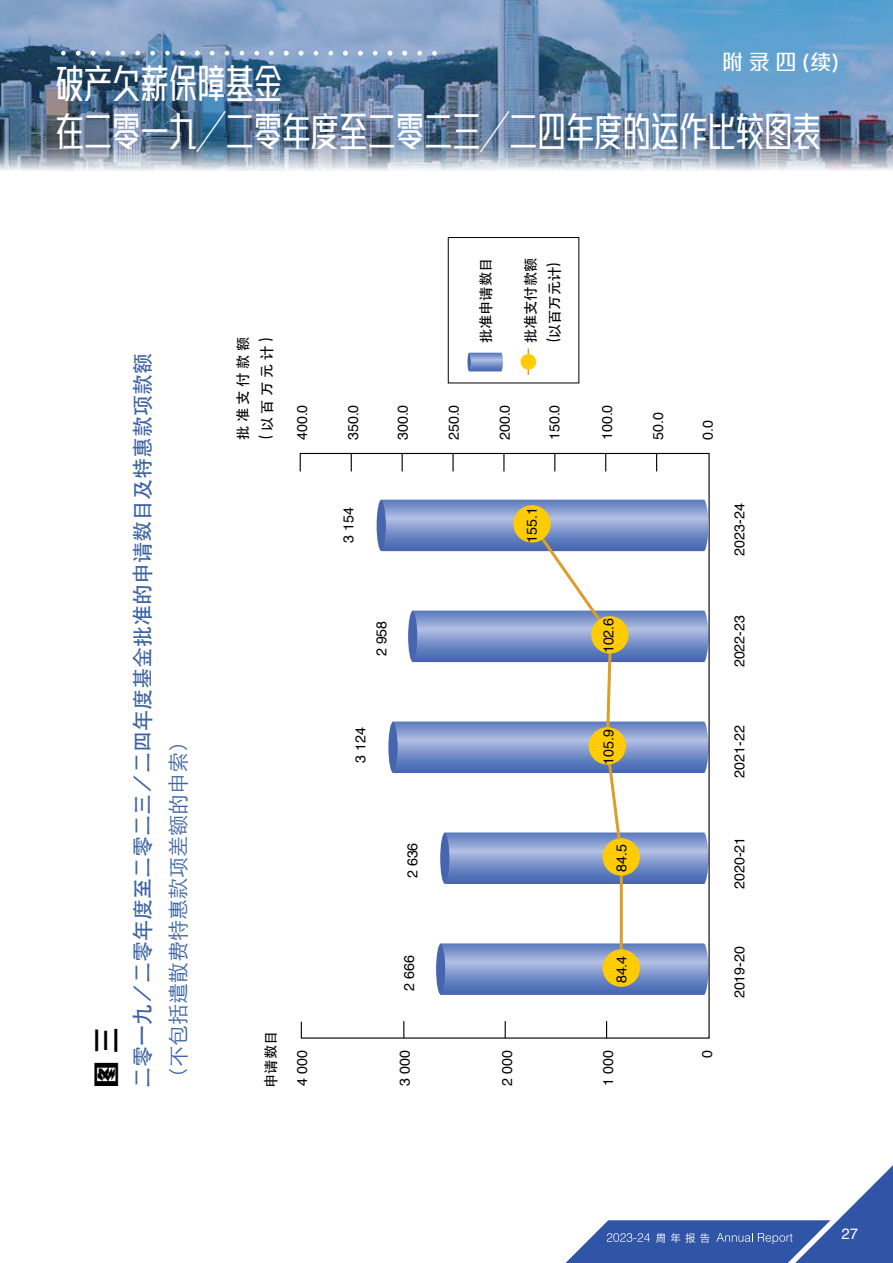
<style>
.page{position:relative;width:893px;height:1263px;background:#fff}
.page>*{position:absolute;margin:0;border:0;box-sizing:border-box;transform-origin:0 0}
.t1{font:500 40.5px "M Stiff Hei PRC";color:#fff;scale:.7 1}
.t2{font:800 27px "M Stiff Hei PRC";color:#000}
.t3{font:500 21px "ST Heiti TC";color:#3b63a2}
.t4{font:300 21px "ST Heiti TC";color:#3b63a2}
.t5{font:500 21px "M Stiff Hei PRC";color:#fff}
.t6{font:15px "Helvetica";color:#fff}
.t7{font:14.25px "Helvetica";color:#000}
.t8{font:500 14.25px "ST Heiti TC";color:#000}
.t9{font:600 10.5px "Noto Sans CJ Ktc";color:#fff}
</style>
<div class="page">
<div style="left:448px;top:237px;width:131px;height:146px;border:1px solid #000"></div>
<img style="left:0;top:0;width:893px;height:171px">
<svg style="left:61px;top:51px;width:5px;height:4px"></svg>
<svg style="left:106px;top:51px;width:4px;height:4px"></svg>
<svg style="left:150px;top:51px;width:5px;height:4px"></svg>
<svg style="left:76px;top:51px;width:5px;height:4px"></svg>
<svg style="left:120px;top:51px;width:5px;height:4px"></svg>
<svg style="left:91px;top:51px;width:4px;height:4px"></svg>
<svg style="left:135px;top:51px;width:5px;height:4px"></svg>
<svg style="left:269px;top:51px;width:5px;height:4px"></svg>
<svg style="left:314px;top:51px;width:4px;height:4px"></svg>
<svg style="left:284px;top:51px;width:4px;height:4px"></svg>
<svg style="left:328px;top:51px;width:5px;height:4px"></svg>
<svg style="left:299px;top:51px;width:4px;height:4px"></svg>
<svg style="left:373px;top:51px;width:5px;height:4px"></svg>
<svg style="left:343px;top:51px;width:5px;height:4px"></svg>
<svg style="left:358px;top:51px;width:5px;height:4px"></svg>
<svg style="left:388px;top:51px;width:4px;height:4px"></svg>
<svg style="left:417px;top:51px;width:5px;height:4px"></svg>
<svg style="left:432px;top:51px;width:5px;height:4px"></svg>
<svg style="left:402px;top:51px;width:5px;height:4px"></svg>
<svg style="left:165px;top:51px;width:5px;height:4px"></svg>
<svg style="left:210px;top:51px;width:4px;height:4px"></svg>
<svg style="left:254px;top:51px;width:5px;height:4px"></svg>
<svg style="left:180px;top:51px;width:5px;height:4px"></svg>
<svg style="left:225px;top:51px;width:4px;height:4px"></svg>
<svg style="left:195px;top:51px;width:5px;height:4px"></svg>
<svg style="left:240px;top:51px;width:4px;height:4px"></svg>
<svg style="left:299px;top:452px;width:411px;height:587px"></svg>
<svg style="left:403px;top:1021px;width:1px;height:17px"></svg>
<svg style="left:505px;top:1021px;width:1px;height:17px"></svg>
<svg style="left:606px;top:1021px;width:1px;height:17px"></svg>
<div style="left:377px;top:500px;width:9px;height:51px;background:#4764af;border-radius:50%"></div>
<svg style="left:381px;top:500px;width:327px;height:495px"></svg>
<div style="left:591px;top:616px;width:38px;height:37px;background:#ffcb05;border-radius:50%"></div>
<div style="left:513px;top:505px;width:38px;height:38px;background:#ffcb05;border-radius:50%"></div>
<svg style="left:467px;top:353px;width:4px;height:18px"></svg>
<svg style="left:469px;top:353px;width:34px;height:18px"></svg>
<div style="left:521px;top:354px;width:15px;height:16px;background:#ffcb05;border-radius:50%"></div>
<svg style="left:566px;top:1165px;width:327px;height:98px"></svg>
<p class="t5" style="left:722px;top:49px;width:118px">附 录 四 (续)</p>
<p class="t1" style="left:55px;top:108px;width:1095px">在二零一九／二零年度至二零二三／二四年度的运作比较图表</p>
<p class="t1" style="left:55px;top:59px;width:325px">破产欠薪保障基金</p>
<p class="t2" style="left:91px;top:1088px;width:63px;rotate:-90deg">图 三</p>
<p class="t3" style="left:131px;top:1088px;width:736px;rotate:-90deg">二零一九／二零年度至二零二三／二四年度基金批准的申请数目及特惠款项款额</p>
<p class="t4" style="left:160px;top:1088px;width:359px;rotate:-90deg">（不包括遣散费特惠款项差额的申索）</p>
<p class="t8" style="left:235px;top:440px;width:105px;rotate:-90deg">批 准 支 付 款 额</p>
<p class="t8" style="left:259px;top:440px;width:105px;rotate:-90deg">( 以 百 万 元 计 )</p>
<p class="t7" style="left:291px;top:440px;width:37px;rotate:-90deg">400.0</p>
<p class="t8" style="left:263px;top:1088px;width:58px;rotate:-90deg">申请数目</p>
<p class="t7" style="left:291px;top:1085px;width:37px;rotate:-90deg">4 000</p>
<p class="t7" style="left:342px;top:440px;width:37px;rotate:-90deg">350.0</p>
<p class="t7" style="left:337px;top:543px;width:37px;rotate:-90deg">3 154</p>
<p class="t7" style="left:392px;top:440px;width:37px;rotate:-90deg">300.0</p>
<p class="t7" style="left:371px;top:656px;width:37px;rotate:-90deg">2 958</p>
<p class="t7" style="left:350px;top:763px;width:37px;rotate:-90deg">3 124</p>
<p class="t8" style="left:478px;top:343px;width:87px;rotate:-90deg">批准申请数目</p>
<p class="t8" style="left:522px;top:343px;width:87px;rotate:-90deg">批准支付款额</p>
<p class="t8" style="left:546px;top:343px;width:83px;rotate:-90deg">(以百万元计)</p>
<p class="t7" style="left:443px;top:440px;width:37px;rotate:-90deg">250.0</p>
<p class="t7" style="left:494px;top:440px;width:37px;rotate:-90deg">200.0</p>
<p class="t7" style="left:543px;top:440px;width:37px;rotate:-90deg">150.0</p>
<p class="t7" style="left:521px;top:543px;width:37px;rotate:-90deg">155.1</p>
<p class="t7" style="left:402px;top:878px;width:37px;rotate:-90deg">2 636</p>
<p class="t7" style="left:398px;top:991px;width:37px;rotate:-90deg">2 666</p>
<p class="t7" style="left:394px;top:1085px;width:37px;rotate:-90deg">3 000</p>
<p class="t7" style="left:496px;top:1085px;width:37px;rotate:-90deg">2 000</p>
<p class="t7" style="left:596px;top:440px;width:37px;rotate:-90deg">100.0</p>
<p class="t7" style="left:647px;top:440px;width:29px;rotate:-90deg">50.0</p>
<p class="t7" style="left:597px;top:653px;width:37px;rotate:-90deg">102.6</p>
<p class="t7" style="left:597px;top:764px;width:37px;rotate:-90deg">105.9</p>
<p class="t7" style="left:610px;top:872px;width:29px;rotate:-90deg">84.5</p>
<p class="t7" style="left:610px;top:983px;width:29px;rotate:-90deg">84.4</p>
<p class="t7" style="left:597px;top:1085px;width:37px;rotate:-90deg">1 000</p>
<p class="t7" style="left:697px;top:440px;width:21px;rotate:-90deg">0.0</p>
<p class="t7" style="left:728px;top:555px;width:54px;rotate:-90deg">2023-24</p>
<p class="t7" style="left:728px;top:667px;width:54px;rotate:-90deg">2022-23</p>
<p class="t7" style="left:728px;top:778px;width:54px;rotate:-90deg">2021-22</p>
<p class="t7" style="left:728px;top:889px;width:54px;rotate:-90deg">2020-21</p>
<p class="t7" style="left:696px;top:1058px;width:9px;rotate:-90deg">0</p>
<p class="t7" style="left:728px;top:998px;width:54px;rotate:-90deg">2019-20</p>
<p class="t9" style="left:656px;top:1232px;width:56px">周年报告</p>
<p class="t6" style="left:841px;top:1222px;width:18px">27</p>
</div>
